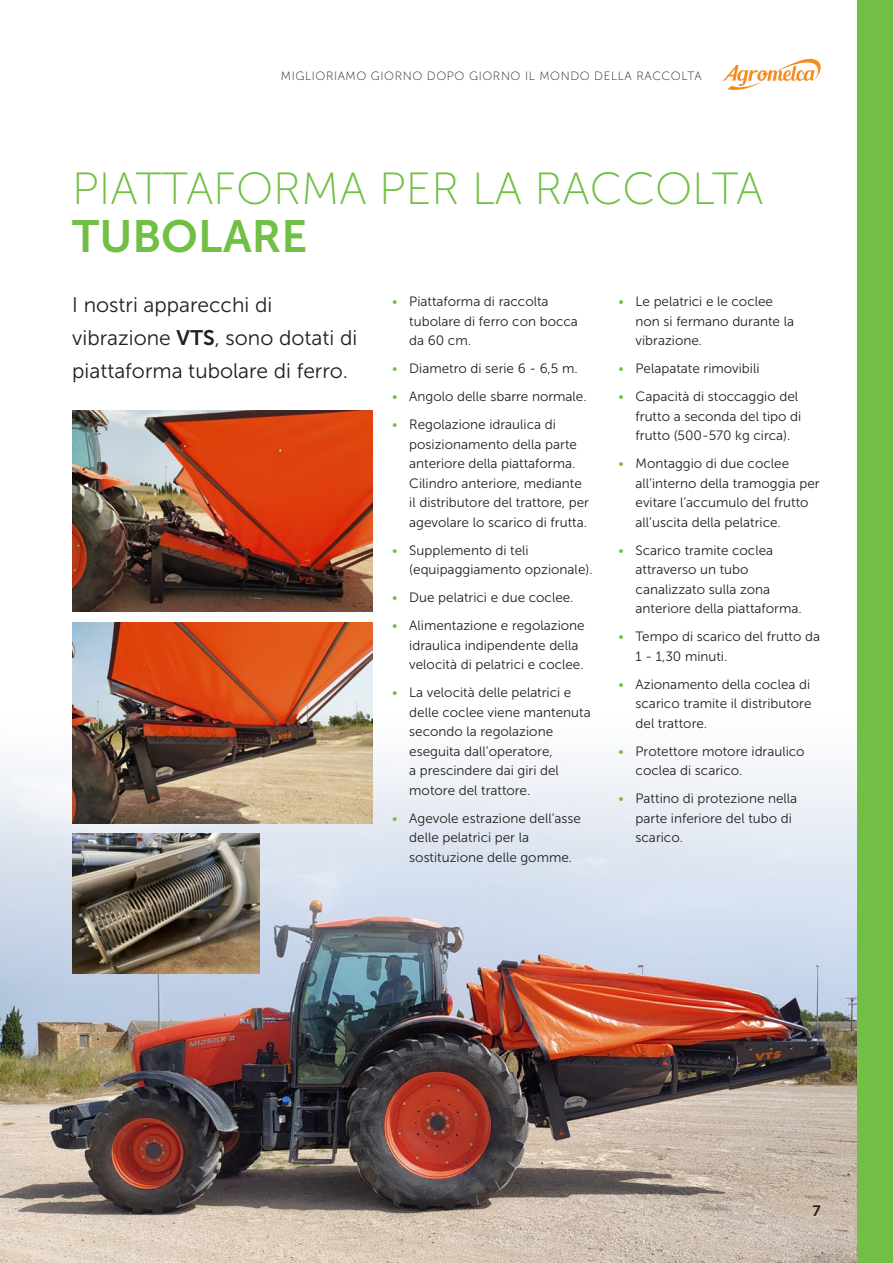
<style>
.page{position:relative;width:893px;height:1263px;background:#fff}
.page>*{position:absolute;margin:0;border:0;box-sizing:border-box;transform-origin:0 0}
.Titular{font:45px "Museo Sans 100";color:#71bf44}
.Titular-2{font:45px "Museo Sans 700";color:#71bf44}
.Destacado{font:21px/33px "Museo Sans 300";color:#231f20}
.t1{font:15px "Museo Sans 700";color:#231f20}
.Texto{font:13.5px/19.5px "Museo Sans 300";color:#231f20}
.t2{font:12px "Museo Sans 100";letter-spacing:.05em;color:#231f20}
.s1{font-family:"Museo Sans 700"}
.s2{color:#71bf44}
</style>
<div class="page">
<img style="left:0;top:758px;width:857px;height:505px">
<img style="left:72px;top:411px;width:300px;height:201px">
<img style="left:72px;top:622px;width:301px;height:201px">
<img style="left:72px;top:833px;width:187px;height:141px">
<svg style="left:723px;top:58px;width:98px;height:32px"></svg>
<div style="left:857px;top:0;width:36px;height:1263px;background:#71bf44"></div>
<p class="t2" style="left:281px;top:70px;width:422px">MIGLIORIAMO GIORNO DOPO GIORNO IL MONDO DELLA RACCOLTA</p>
<p class="Titular" style="left:72px;top:164px;width:693px">PIATTAFORMA PER LA RACCOLTA</p>
<p class="Titular-2" style="left:72px;top:211px;width:237px">TUBOLARE</p>
<p class="Destacado" style="left:72px;top:288px;width:286px">I nostri apparecchi di vibrazione <span class="s1">VTS</span>, sono dotati di piattaforma tubolare di ferro.</p>
<p class="Texto" style="left:409px;top:292px;width:170px;text-indent:-17px"><span class="s2">•</span> Piattaforma di raccolta tubolare di ferro con bocca da 60 cm.</p>
<p class="Texto" style="left:392px;top:359px;width:187px"><span class="s2">•</span> Diametro di serie 6 - 6,5 m.</p>
<p class="Texto" style="left:392px;top:387px;width:196px"><span class="s2">•</span> Angolo delle sbarre normale.</p>
<p class="Texto" style="left:409px;top:415px;width:181px;text-indent:-17px"><span class="s2">•</span> Regolazione idraulica di posizionamento della parte anteriore della piattaforma.<br>Cilindro anteriore, mediante il distributore del trattore, per agevolare lo scarico di frutta.</p>
<p class="Texto" style="left:409px;top:540px;width:185px;text-indent:-17px"><span class="s2">•</span> Supplemento di teli (equipaggiamento opzionale).</p>
<p class="Texto" style="left:392px;top:588px;width:183px"><span class="s2">•</span> Due pelatrici e due coclee.</p>
<p class="Texto" style="left:409px;top:616px;width:177px;text-indent:-17px"><span class="s2">•</span> Alimentazione e regolazione idraulica indipendente della velocità di pelatrici e coclee.</p>
<p class="Texto" style="left:409px;top:683px;width:183px;text-indent:-17px"><span class="s2">•</span> La velocità delle pelatrici e delle coclee viene mantenuta secondo la regolazione eseguita dall’operatore,<br>a prescindere dai giri del motore del trattore.</p>
<p class="Texto" style="left:409px;top:808px;width:173px;text-indent:-17px"><span class="s2">•</span> Agevole estrazione dell’asse delle pelatrici per la sostituzione delle gomme.</p>
<p class="Texto" style="left:636px;top:292px;width:160px;text-indent:-17px"><span class="s2">•</span> Le pelatrici e le coclee non si fermano durante la vibrazione.</p>
<p class="Texto" style="left:619px;top:359px;width:142px"><span class="s2">•</span> Pelapatate rimovibili</p>
<p class="Texto" style="left:636px;top:387px;width:167px;text-indent:-17px"><span class="s2">•</span> Capacità di stoccaggio del frutto a seconda del tipo di frutto (500-570 kg circa).</p>
<p class="Texto" style="left:636px;top:454px;width:186px;text-indent:-17px"><span class="s2">•</span> Montaggio di due coclee all’interno della tramoggia per evitare l’accumulo del frutto all’uscita della pelatrice.</p>
<p class="Texto" style="left:636px;top:540px;width:168px;text-indent:-17px"><span class="s2">•</span> Scarico tramite coclea attraverso un tubo canalizzato sulla zona anteriore della piattaforma.</p>
<p class="Texto" style="left:636px;top:627px;width:186px;text-indent:-17px"><span class="s2">•</span> Tempo di scarico del frutto da<br>1 - 1,30 minuti.</p>
<p class="Texto" style="left:636px;top:674px;width:177px;text-align:justify;text-indent:-17px"><span class="s2">•</span> Azionamento della coclea di scarico tramite il distributore del trattore.</p>
<p class="Texto" style="left:636px;top:741px;width:171px;text-indent:-17px"><span class="s2">•</span> Protettore motore idraulico coclea di scarico.</p>
<p class="Texto" style="left:636px;top:789px;width:163px;text-indent:-17px"><span class="s2">•</span> Pattino di protezione nella parte inferiore del tubo di scarico.</p>
<p class="t1" style="left:812px;top:1203px;width:10px">7</p>
</div>
